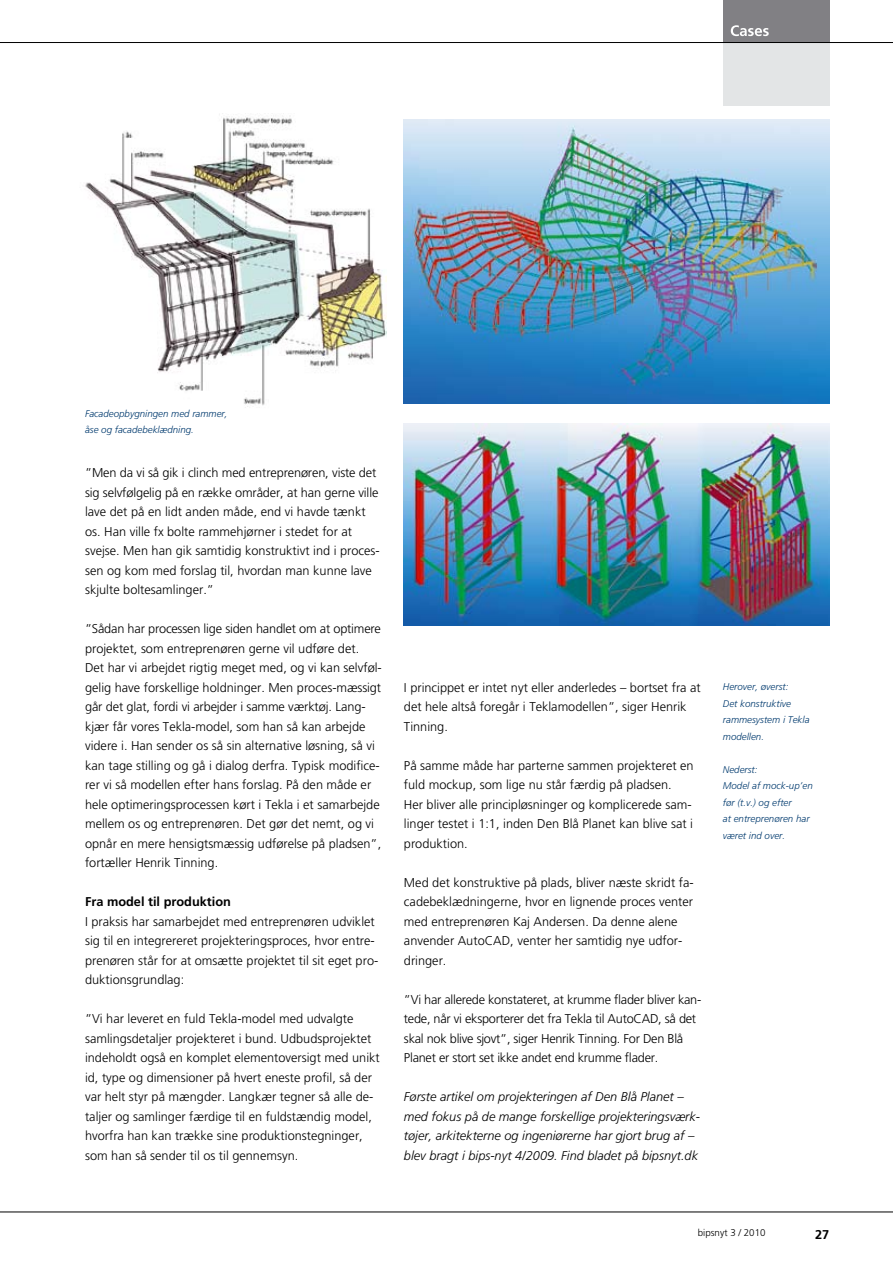
<style>
.page{position:relative;width:893px;height:1263px;background:#fff}
.page>*{position:absolute;margin:0;border:0;box-sizing:border-box;transform-origin:0 0}
.t1{font:300 12.75px/19.5px "Frutiger";color:#000}
.t2{font:300 12.75px/19.5px "Frutiger";letter-spacing:-.02em;color:#000}
.t3{font:italic 300 12.75px/19.5px "Frutiger";color:#000}
.t4{font:700 12.75px "Frutiger";color:#000}
.t5{font:italic 300 9.75px/16.5px "Frutiger";color:#003a6e}
.t6{font:300 9.75px "Frutiger";color:#000}
</style>
<div class="page">
<img style="left:404px;top:119px;width:425px;height:284px">
<img style="left:85px;top:114px;width:301px;height:294px">
<img style="left:404px;top:424px;width:425px;height:201px">
<hr style="left:0;top:1211px;width:893px;height:1px;background:#000">
<div style="left:723px;top:43px;width:106px;height:63px;background:#e3e5e6"></div>
<div style="left:723px;top:0;width:106px;height:43px;background:#818084"></div>
<svg style="left:731px;top:25px;width:38px;height:11px"></svg>
<hr style="left:0;top:42px;width:893px;height:1px;background:#000">
<p class="t5" style="left:85px;top:405px;width:144px">Facadeopbygningen med rammer, åse og facadebeklædning.</p>
<p class="t1" style="left:85px;top:463px;width:296px">”Men da vi så gik i clinch med entreprenøren, viste det sig selvfølgelig på en række områder, at han gerne ville lave det på en lidt anden måde, end vi havde tænkt os. Han ville fx bolte rammehjørner i stedet for at svejse. Men han gik samtidig konstruktivt ind i proces&shy;sen og kom med forslag til, hvordan man kunne lave skjulte boltesamlinger.”</p>
<p class="t1" style="left:85px;top:619px;width:298px">”Sådan har processen lige siden handlet om at optimere projektet, som entreprenøren gerne vil udføre det.<br>Det har vi arbejdet rigtig meget med, og vi kan selvføl&shy;gelig have forskellige holdninger. Men proces-mæssigt går det glat, fordi vi arbejder i samme værktøj. Lang&shy;kjær får vores Tekla-model, som han så kan arbejde videre i. Han sender os så sin alternative løsning, så vi kan tage stilling og gå i dialog derfra. Typisk modifice&shy;rer vi så modellen efter hans forslag. På den måde er hele optimeringsprocessen kørt i Tekla i et samarbejde mellem os og entreprenøren. Det gør det nemt, og vi opnår en mere hensigtsmæssig udførelse på pladsen”, fortæller Henrik Tinning.</p>
<p class="t4" style="left:85px;top:894px;width:147px">Fra model til produktion</p>
<p class="t1" style="left:85px;top:912px;width:295px">I praksis har samarbejdet med entreprenøren udviklet sig til en integrereret projekteringsproces, hvor entre&shy;prenøren står for at omsætte projektet til sit eget pro&shy;duktionsgrundlag:</p>
<p class="t1" style="left:85px;top:1009px;width:296px">”Vi har leveret en fuld Tekla-model med udvalgte samlingsdetaljer projekteret i bund. Udbudsprojektet indeholdt også en komplet elementoversigt med unikt id, type og dimensioner på hvert eneste profil, så der var helt styr på mængder. Langkær tegner så alle de&shy;taljer og samlinger færdige til en fuldstændig model, hvorfra han kan trække sine produktionstegninger, som han så sender til os til gennemsyn.</p>
<p class="t1" style="left:404px;top:678px;width:298px">I princippet er intet nyt eller anderledes – bortset fra at det hele altså foregår i Teklamodellen”, siger Henrik<br>Tinning.</p>
<p class="t1" style="left:404px;top:756px;width:291px">På samme måde har parterne sammen projekteret en fuld mockup, som lige nu står færdig på pladsen.<br>Her bliver alle principløsninger og komplicerede sam&shy;linger testet i 1:1, inden Den Blå Planet kan blive sat i produktion.</p>
<p class="t1" style="left:404px;top:873px;width:291px">Med det konstruktive på plads, bliver næste skridt fa&shy;cadebeklædningerne, hvor en lignende proces venter med entreprenøren Kaj Andersen. Da denne alene anvender AutoCAD, venter her samtidig nye udfor&shy;dringer.</p>
<p class="t2" style="left:404px;top:990px;width:299px">”Vi har allerede konstateret, at krumme flader bliver kan&shy;tede, når vi eksporterer det fra Tekla til AutoCAD, så det skal nok blive sjovt”, siger Henrik Tinning. For Den Blå Planet er stort set ikke andet end krumme flader.</p>
<p class="t3" style="left:404px;top:1087px;width:298px">Første artikel om projekteringen af Den Blå Planet – med fokus på de mange forskellige projekteringsværk&shy;tøjer, arkitekterne og ingeniørerne har gjort brug af – blev bragt i bips-nyt 4/2009. Find bladet på bipsnyt.dk</p>
<p class="t5" style="left:723px;top:679px;width:88px">Herover, øverst:<br>Det konstruktive rammesystem i Tekla modellen.</p>
<p class="t5" style="left:723px;top:761px;width:91px">Nederst:<br>Model af mock-up’en før (t.v.) og efter<br>at entreprenøren har været ind over.</p>
<p class="t6" style="left:698px;top:1227px;width:69px">bipsnyt 3 / 2010</p>
<p class="t4" style="left:815px;top:1226px;width:16px">27</p>
</div>
